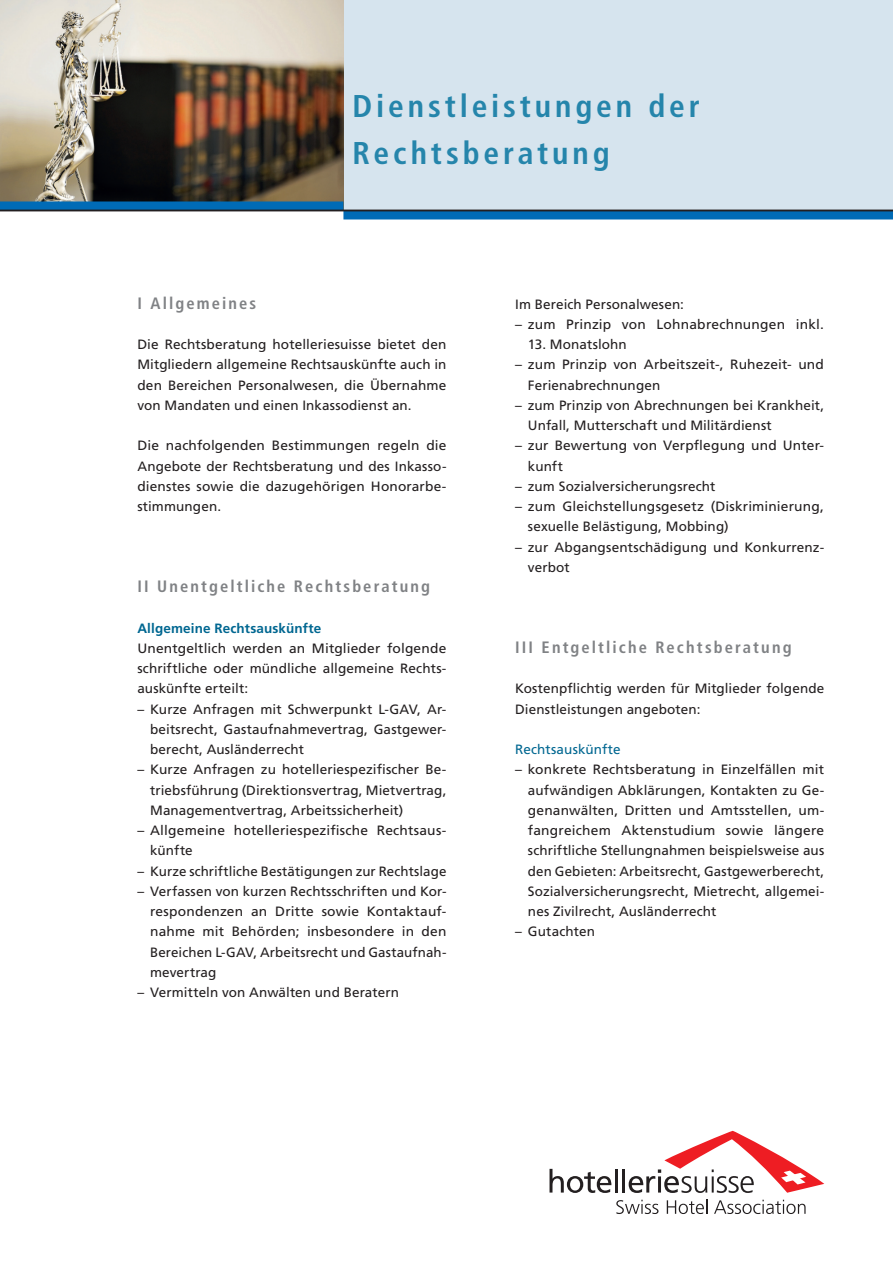
<style>
.page{position:relative;width:893px;height:1263px;background:#fff}
.page>*{position:absolute;margin:0;border:0;box-sizing:border-box;transform-origin:0 0}
.t1{font:700 condensed 31.5px/47.2px "Frutiger LT Std";letter-spacing:.125em;color:#2585ab}
.t2{font:700 condensed 16.5px "Frutiger LT Std";letter-spacing:.13em;color:#808285}
.t3{font:13.5px/20.2px "Frutiger LT Std";letter-spacing:.01em;color:#231f20;text-align:justify}
.t4{font:700 13.5px "Frutiger LT Std";letter-spacing:.01em;color:#006791}
.t5{font:13.5px "Frutiger LT Std";letter-spacing:.005em;color:#006791}
</style>
<div class="page">
<svg style="left:549px;top:1169px;width:62px;height:24px"></svg>
<hr style="left:615px;top:1169px;width:3px;height:23px;background:#231f20">
<hr style="left:622px;top:1169px;width:3px;height:23px;background:#231f20">
<svg style="left:616px;top:1200px;width:42px;height:14px"></svg>
<svg style="left:667px;top:1199px;width:40px;height:15px"></svg>
<svg style="left:714px;top:1200px;width:92px;height:14px"></svg>
<svg style="left:629px;top:1131px;width:195px;height:62px"></svg>
<div style="left:0;top:0;width:893px;height:210px;background:#d6e4ee"></div>
<img style="left:0;top:0;width:343px;height:201px">
<div style="left:0;top:201px;width:343px;height:9px;background:#006bb6"></div>
<div style="left:343px;top:210px;width:550px;height:9px;background:#006bb6"></div>
<hr style="left:0;top:210px;width:893px;height:1px;background:#231f20">
<h1 class="t1" style="left:353px;top:82px;width:349px">Dienstleistungen der<br>Rechtsberatung</h1>
<p class="t2" style="left:137px;top:293px;width:120px">I Allgemeines</p>
<p class="t3" style="left:137px;top:334px;width:311px">Die Rechtsberatung hotelleriesuisse bietet den Mitgliedern allgemeine Rechtsauskünfte auch in den Bereichen Personalwesen, die Übernahme von Mandaten und einen Inkassodienst an.</p>
<p class="t3" style="left:137px;top:436px;width:311px">Die nachfolgenden Bestimmungen regeln die Angebote der Rechtsberatung und des Inkasso&shy;dienstes sowie die dazugehörigen Honorarbe&shy;stimmungen.</p>
<p class="t2" style="left:137px;top:577px;width:294px">II Unentgeltliche Rechtsberatung</p>
<p class="t4" style="left:137px;top:620px;width:185px">Allgemeine Rechtsauskünfte</p>
<p class="t3" style="left:137px;top:638px;width:311px">Unentgeltlich werden an Mitglieder folgende schriftliche oder mündliche allgemeine Rechts&shy;auskünfte erteilt:</p>
<p class="t3" style="left:150px;top:699px;width:298px;text-indent:-13px">– Kurze Anfragen mit Schwerpunkt L-GAV, Ar&shy;beitsrecht, Gastaufnahmevertrag, Gastgewer&shy;berecht, Ausländerrecht</p>
<p class="t3" style="left:150px;top:760px;width:298px;text-indent:-13px">– Kurze Anfragen zu hotelleriespezifischer Be&shy;triebsführung (Direktionsvertrag, Mietvertrag, Managementvertrag, Arbeitssicherheit)</p>
<p class="t3" style="left:150px;top:820px;width:298px;text-indent:-13px">– Allgemeine hotelleriespezifische Rechtsaus&shy;künfte</p>
<p class="t3" style="left:137px;top:861px;width:311px">– Kurze schriftliche Bestätigungen zur Rechtslage</p>
<p class="t3" style="left:150px;top:881px;width:298px;text-indent:-13px">– Verfassen von kurzen Rechtsschriften und Kor&shy;respondenzen an Dritte sowie Kontaktauf&shy;nahme mit Behörden; insbesondere in den Bereichen L-GAV, Arbeitsrecht und Gastaufnah&shy;mevertrag</p>
<p class="t3" style="left:137px;top:982px;width:263px">– Vermitteln von Anwälten und Beratern</p>
<p class="t3" style="left:515px;top:294px;width:170px">Im Bereich Personalwesen:</p>
<p class="t3" style="left:515px;top:314px;width:310px">– zum Prinzip von Lohnabrechnungen inkl.</p>
<p class="t3" style="left:528px;top:334px;width:100px">13. Monatslohn</p>
<p class="t3" style="left:528px;top:355px;width:298px;text-indent:-13px">– zum Prinzip von Arbeitszeit-, Ruhezeit- und<br>Ferienabrechnungen</p>
<p class="t3" style="left:528px;top:395px;width:298px;text-indent:-13px">– zum Prinzip von Abrechnungen bei Krankheit,<br>Unfall, Mutterschaft und Militärdienst</p>
<p class="t3" style="left:528px;top:436px;width:298px;text-indent:-13px">– zur Bewertung von Verpflegung und Unter&shy;kunft</p>
<p class="t3" style="left:515px;top:476px;width:202px">– zum Sozialversicherungsrecht</p>
<p class="t3" style="left:528px;top:496px;width:298px;text-indent:-13px">– zum Gleichstellungsgesetz (Diskriminierung, sexuelle Belästigung, Mobbing)</p>
<p class="t3" style="left:528px;top:537px;width:298px;text-indent:-13px">– zur Abgangsentschädigung und Konkurrenz&shy;verbot</p>
<p class="t2" style="left:515px;top:637px;width:278px">III Entgeltliche Rechtsberatung</p>
<p class="t3" style="left:515px;top:679px;width:311px">Kostenpflichtig werden für Mitglieder folgende<br>Dienstleistungen angeboten:</p>
<p class="t5" style="left:515px;top:741px;width:107px">Rechtsauskünfte</p>
<p class="t3" style="left:528px;top:760px;width:298px;text-indent:-13px">– konkrete Rechtsberatung in Einzelfällen mit aufwändigen Abklärungen, Kontakten zu Ge&shy;genanwälten, Dritten und Amtsstellen, um&shy;fangreichem Aktenstudium sowie längere schriftliche Stellungnahmen beispielsweise aus den Gebieten: Arbeitsrecht, Gastgewerberecht, Sozialversicherungsrecht, Mietrecht, allgemei&shy;nes Zivilrecht, Ausländerrecht</p>
<p class="t3" style="left:515px;top:922px;width:81px">– Gutachten</p>
</div>
